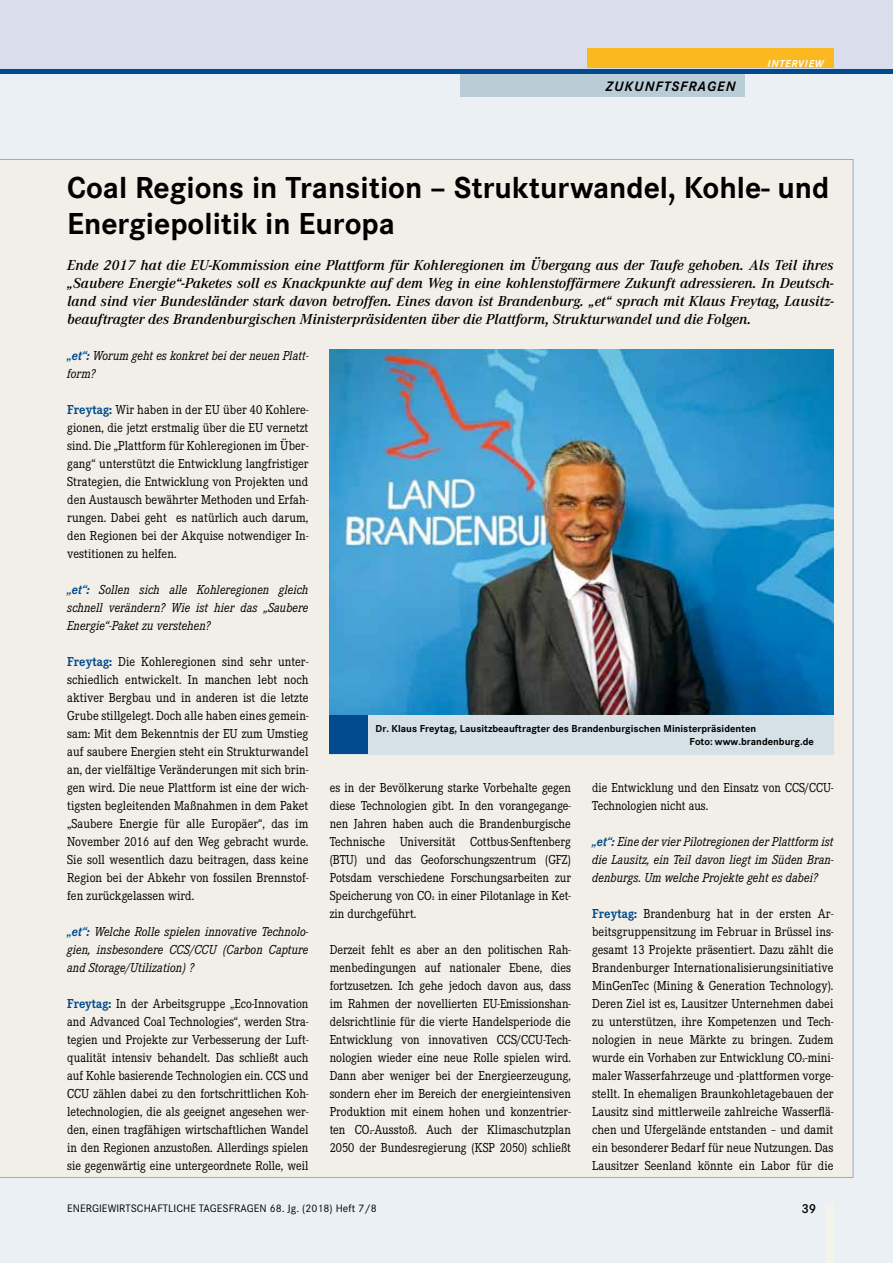
<style>
.page{position:relative;width:893px;height:1263px;background:#fff}
.page>*{position:absolute;margin:0;border:0;box-sizing:border-box;transform-origin:0 0}
.t1{font:700 31.5px/36px "Corporate S";color:#000}
.t2{font:italic 600 15px/18px "Corporate A";color:#000;text-align:justify}
.t3{font:italic 700 14.25px "Corporate S";letter-spacing:.075em;color:#000}
.t4{font:13.5px/18px "Corporate E";color:#000;text-align:justify;scale:.92 1}
.t5{font:13.5px/18px "Corporate E";color:#000;text-align:justify;scale:.91 1}
.t6{font:italic 13.5px/18px "Corporate E";letter-spacing:.005em;color:#000;text-align:justify;scale:.92 1}
.t7{font:13.5px/18px "Corporate E";color:#000;scale:.9 1}
.t8{font:600 13.5px "Corporate S";color:#000}
.t9{font:11.25px "Corporate S";letter-spacing:.005em;color:#000}
.t10{font:700 10.5px/12.6px "Corporate S";color:#000}
.t11{font:italic 700 10.5px "Corporate S";letter-spacing:.075em;color:#fff}
.s1{font-weight:700;color:#004a8d}
</style>
<div class="page">
<div style="left:0;top:53px;width:893px;height:1210px;background:#eaf0f3"></div>
<div style="left:0;top:159px;width:853px;height:1019px;background:#f1efe8"></div>
<div style="left:0;top:0;width:893px;height:71px;background:#dadeec"></div>
<div style="left:825px;top:1203px;width:8px;height:60px;background:#f4f4ed"></div>
<div style="left:0;top:69px;width:893px;height:5px;background:#004a8d"></div>
<div style="left:587px;top:49px;width:246px;height:19px;background:#fab921"></div>
<div style="left:460px;top:74px;width:285px;height:23px;background:#bacdd7"></div>
<img style="left:330px;top:349px;width:503px;height:366px">
<div style="left:330px;top:715px;width:503px;height:39px;background:#d5e1e7"></div>
<div style="left:330px;top:715px;width:38px;height:38px;background:#004a8d"></div>
<p class="t3" style="left:606px;top:78px;width:131px">ZUKUNFTSFRAGEN</p>
<p class="t11" style="left:767px;top:58px;width:57px">INTERVIEW</p>
<h1 class="t1" style="left:67px;top:170px;width:764px">Coal Regions in Transition – Strukturwandel, Kohle- und<br>Energiepolitik in Europa</h1>
<p class="t2" style="left:67px;top:256px;width:768px">Ende 2017 hat die EU-Kommission eine Plattform für Kohleregionen im Übergang aus der Taufe gehoben. Als Teil ihres „Saubere Energie“-Paketes soll es Knackpunkte auf dem Weg in eine kohlenstoffärmere Zukunft adressieren. In Deutsch&shy;land sind vier Bundesländer stark davon betroffen. Eines davon ist Brandenburg. „et“ sprach mit Klaus Freytag, Lausitz&shy;beauftragter des Brandenburgischen Ministerpräsidenten über die Plattform, Strukturwandel und die Folgen.</p>
<p class="t6" style="left:67px;top:346px;width:264px"><span class="s1">„et“:</span> Worum geht es konkret bei der neuen Platt&shy;form?</p>
<p class="t4" style="left:67px;top:400px;width:264px"><span class="s1">Freytag:</span> Wir haben in der EU über 40 Kohlere&shy;gionen, die jetzt erstmalig über die EU vernetzt sind. Die „Plattform für Kohleregionen im Über&shy;gang“ unterstützt die Entwicklung langfristiger Strategien, die Entwicklung von Projekten und den Austausch bewährter Methoden und Erfah&shy;rungen. Dabei geht es natürlich auch darum, den Regionen bei der Akquise notwendiger In&shy;vestitionen zu helfen.</p>
<p class="t6" style="left:67px;top:580px;width:264px"><span class="s1">„et“:</span> Sollen sich alle Kohleregionen gleich schnell verändern? Wie ist hier das „Saubere Energie“-Paket zu verstehen?</p>
<p class="t4" style="left:67px;top:652px;width:264px"><span class="s1">Freytag:</span> Die Kohleregionen sind sehr unter&shy;schiedlich entwickelt. In manchen lebt noch aktiver Bergbau und in anderen ist die letzte Grube stillgelegt. Doch alle haben eines gemein&shy;sam: Mit dem Bekenntnis der EU zum Umstieg auf saubere Energien steht ein Strukturwandel an, der vielfältige Veränderungen mit sich brin&shy;gen wird. Die neue Plattform ist eine der wich&shy;tigsten begleitenden Maßnahmen in dem Paket „Saubere Energie für alle Europäer“, das im November 2016 auf den Weg gebracht wurde.<br>Sie soll wesentlich dazu beitragen, dass keine Region bei der Abkehr von fossilen Brennstof&shy;fen zurückgelassen wird.</p>
<p class="t6" style="left:67px;top:922px;width:264px"><span class="s1">„et“:</span> Welche Rolle spielen innovative Technolo&shy;gien, insbesondere CCS/CCU (Carbon Capture and Storage/Utilization) ?</p>
<p class="t5" style="left:67px;top:994px;width:267px"><span class="s1">Freytag:</span> In der Arbeitsgruppe „Eco-Innovation and Advanced Coal Technologies“, werden Stra&shy;tegien und Projekte zur Verbesserung der Luft&shy;qualität intensiv behandelt. Das schließt auch auf Kohle basierende Technologien ein. CCS und CCU zählen dabei zu den fortschrittlichen Koh&shy;letechnologien, die als geeignet angesehen wer&shy;den, einen tragfähigen wirtschaftlichen Wandel in den Regionen anzustoßen. Allerdings spielen sie gegenwärtig eine untergeordnete Rolle, weil</p>
<p class="t10" style="left:690px;top:722px;width:126px;text-indent:-314px">Dr. Klaus Freytag, Lausitzbeauftragter des Brandenburgischen Ministerpräsidenten<br>Foto: www.brandenburg.de</p>
<p class="t5" style="left:330px;top:778px;width:267px">es in der Bevölkerung starke Vorbehalte gegen diese Technologien gibt. In den vorangegange&shy;nen Jahren haben auch die Brandenburgische Technische Universität Cottbus-Senftenberg (BTU) und das Geoforschungszentrum (GFZ)<br>Potsdam verschiedene Forschungsarbeiten zur Speicherung von CO2 in einer Pilotanlage in Ket&shy;zin durchgeführt.</p>
<p class="t5" style="left:330px;top:940px;width:267px">Derzeit fehlt es aber an den politischen Rah&shy;menbedingungen auf nationaler Ebene, dies fortzusetzen. Ich gehe jedoch davon aus, dass im Rahmen der novellierten EU-Emissionshan&shy;delsrichtlinie für die vierte Handelsperiode die Entwicklung von innovativen CCS/CCU-Tech&shy;nologien wieder eine neue Rolle spielen wird.<br>Dann aber weniger bei der Energieerzeugung, sondern eher im Bereich der energieintensiven Produktion mit einem hohen und konzentrier&shy;ten CO2-Ausstoß. Auch der Klimaschutzplan 2050 der Bundesregierung (KSP 2050) schließt</p>
<p class="t7" style="left:592px;top:778px;width:270px">die Entwicklung und den Einsatz von CCS/CCU-<br>Technologien nicht aus.</p>
<p class="t6" style="left:592px;top:832px;width:264px"><span class="s1">„et“:</span> Eine der vier Pilotregionen der Plattform ist die Lausitz, ein Teil davon liegt im Süden Bran&shy;denburgs. Um welche Projekte geht es dabei?</p>
<p class="t4" style="left:592px;top:904px;width:264px"><span class="s1">Freytag:</span> Brandenburg hat in der ersten Ar&shy;beitsgruppensitzung im Februar in Brüssel ins&shy;gesamt 13 Projekte präsentiert. Dazu zählt die Brandenburger Internationalisierungsinitiative MinGenTec (Mining &amp; Generation Technology).<br>Deren Ziel ist es, Lausitzer Unternehmen dabei zu unterstützen, ihre Kompetenzen und Tech&shy;nologien in neue Märkte zu bringen. Zudem wurde ein Vorhaben zur Entwicklung CO2-mini&shy;maler Wasserfahrzeuge und -plattformen vorge&shy;stellt. In ehemaligen Braunkohletagebauen der Lausitz sind mittlerweile zahlreiche Wasserflä&shy;chen und Ufergelände entstanden – und damit ein besonderer Bedarf für neue Nutzungen. Das Lausitzer Seenland könnte ein Labor für die</p>
<p class="t9" style="left:67px;top:1202px;width:311px">ENERGIEWIRTSCHAFTLICHE TAGESFRAGEN 68. Jg. (2018) Heft 7/8</p>
<p class="t8" style="left:801px;top:1201px;width:16px">39</p>
</div>
